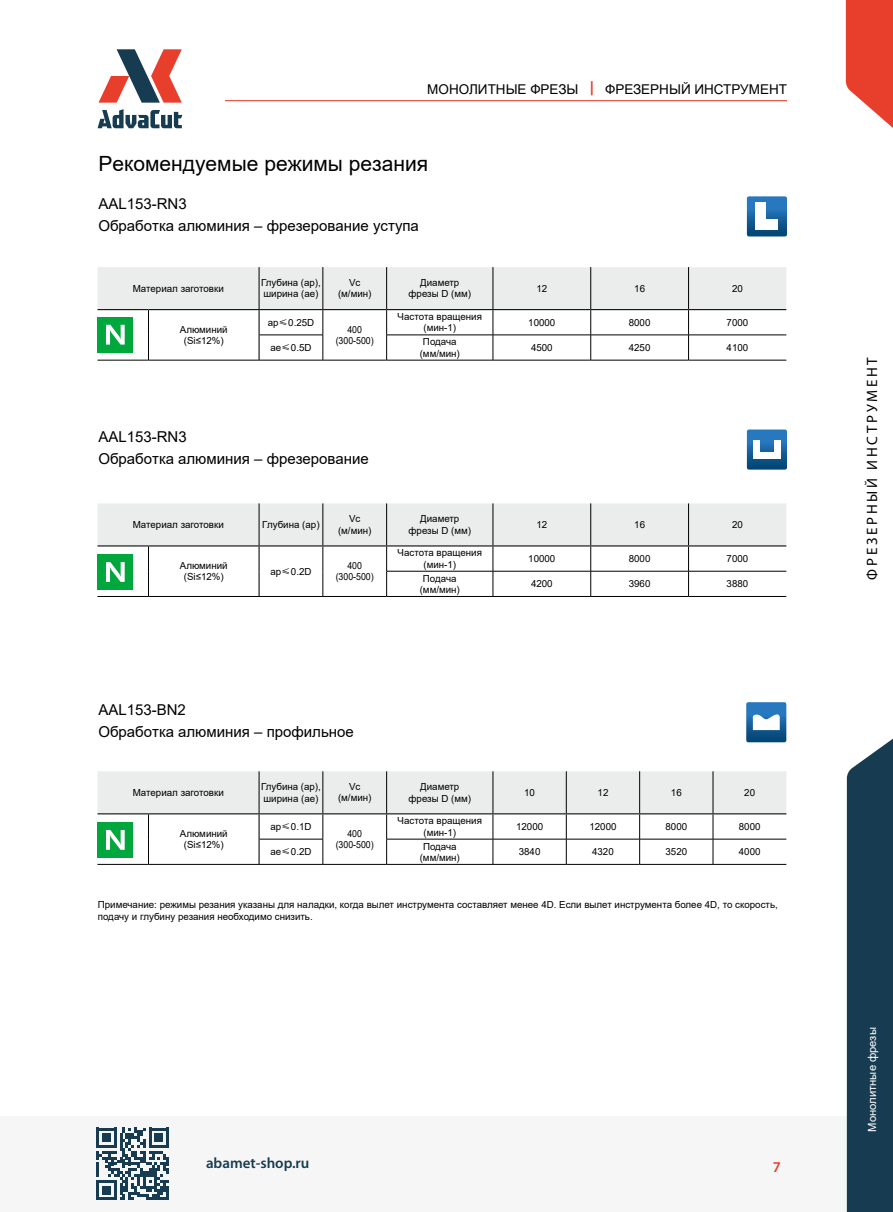
<style>
.page{position:relative;width:893px;height:1212px;background:#fff}
.page>*{position:absolute;margin:0;border:0;box-sizing:border-box;transform-origin:0 0}
.t1{font:21px "Arial";color:#000}
.t2{font:15px/21.9px "Arial";color:#000}
.t3{font:15px "Myriad Pro";letter-spacing:.18em;color:#000}
.t4{font:600 15px "Myriad Pro";color:#173b50}
.t5{font:600 15px "Myriad Pro";color:#e83f2d}
.t6{font:13.5px "Arial";color:#000}
.t7{font:11.25px "Arial";color:#fff}
.t8{font:9.75px/11.2px "Arial";color:#000;text-align:center}
.t9{font:9.75px/11.2px "Arial";color:#000;text-align:center;scale:.9 1}
.s1{font-weight:700;font-size:15px;color:#e83f2d}
.s2{font-family:"Adobe Heiti Std"}
</style>
<div class="page">
<div style="left:0;top:1116px;width:893px;height:96px;background:#f6f6f6"></div>
<div style="left:847px;top:738px;width:46px;height:474px;background:#173b50"></div>
<svg style="left:99px;top:49px;width:83px;height:54px"></svg>
<svg style="left:98px;top:109px;width:84px;height:19px"></svg>
<hr style="left:225px;top:100px;width:562px;height:1px;background:#e83f2d">
<svg style="left:846px;top:0;width:47px;height:128px"></svg>
<svg style="left:96px;top:1127px;width:73px;height:73px"></svg>
<hr style="left:493px;top:360px;width:98px;height:1px;background:#000">
<hr style="left:591px;top:360px;width:98px;height:1px;background:#000">
<hr style="left:688px;top:360px;width:98px;height:1px;background:#000">
<hr style="left:259px;top:360px;width:64px;height:1px;background:#000">
<hr style="left:323px;top:360px;width:64px;height:1px;background:#000">
<hr style="left:97px;top:360px;width:51px;height:1px;background:#000">
<hr style="left:148px;top:360px;width:111px;height:1px;background:#000">
<hr style="left:387px;top:360px;width:106px;height:1px;background:#000">
<hr style="left:493px;top:596px;width:98px;height:1px;background:#000">
<hr style="left:591px;top:596px;width:98px;height:1px;background:#000">
<hr style="left:688px;top:596px;width:98px;height:1px;background:#000">
<hr style="left:259px;top:596px;width:64px;height:1px;background:#000">
<hr style="left:323px;top:596px;width:64px;height:1px;background:#000">
<hr style="left:97px;top:596px;width:51px;height:1px;background:#000">
<hr style="left:148px;top:596px;width:111px;height:1px;background:#000">
<hr style="left:387px;top:596px;width:106px;height:1px;background:#000">
<hr style="left:493px;top:864px;width:73px;height:1px;background:#000">
<hr style="left:566px;top:864px;width:74px;height:1px;background:#000">
<hr style="left:640px;top:864px;width:73px;height:1px;background:#000">
<hr style="left:713px;top:864px;width:73px;height:1px;background:#000">
<hr style="left:259px;top:864px;width:64px;height:1px;background:#000">
<hr style="left:323px;top:864px;width:64px;height:1px;background:#000">
<hr style="left:97px;top:864px;width:51px;height:1px;background:#000">
<hr style="left:148px;top:864px;width:111px;height:1px;background:#000">
<hr style="left:387px;top:864px;width:106px;height:1px;background:#000">
<svg style="left:97px;top:267px;width:689px;height:93px"></svg>
<svg style="left:97px;top:503px;width:689px;height:93px"></svg>
<svg style="left:97px;top:771px;width:689px;height:93px"></svg>
<svg style="left:747px;top:196px;width:40px;height:40px"></svg>
<div style="left:755px;top:203px;width:10px;height:27px;background:#fff"></div>
<div style="left:755px;top:220px;width:23px;height:10px;background:#fff"></div>
<svg style="left:747px;top:429px;width:40px;height:41px"></svg>
<div style="left:753px;top:440px;width:7px;height:19px;background:#fff"></div>
<div style="left:774px;top:440px;width:7px;height:19px;background:#fff"></div>
<div style="left:757px;top:452px;width:21px;height:7px;background:#fff"></div>
<svg style="left:746px;top:702px;width:40px;height:40px"></svg>
<h3 class="t6" style="left:427px;top:80px;width:361px">МОНОЛИТНЫЕ ФРЕЗЫ <span class="s1">|</span> ФРЕЗЕРНЫЙ ИНСТРУМЕНТ</h3>
<h1 class="t1" style="left:99px;top:149px;width:331px">Рекомендуемые режимы резания</h1>
<h2 class="t2" style="left:98px;top:193px;width:322px">AAL153-RN3<br>Обработка алюминия – фрезерование уступа</h2>
<p class="t8" style="left:133px;top:283px;width:93px">Материал заготовки</p>
<p class="t8" style="left:261px;top:277px;width:61px;text-align:left">Глубина (ap), ширина (ae)</p>
<p class="t8" style="left:338px;top:277px;width:35px">Vc (м/мин)</p>
<p class="t8" style="left:409px;top:276px;width:64px;line-height:11.7px">Диаметр фрезы D (мм)</p>
<p class="t8" style="left:536px;top:283px;width:12px">12</p>
<p class="t8" style="left:634px;top:283px;width:12px">16</p>
<p class="t8" style="left:732px;top:283px;width:12px">20</p>
<p class="t8" style="left:180px;top:324px;width:49px">Алюминий (Si≤12%)</p>
<p class="t8" style="left:398px;top:311px;width:86px">Частота вращения (мин-1)</p>
<p class="t8" style="left:528px;top:317px;width:29px">10000</p>
<p class="t8" style="left:629px;top:317px;width:23px">8000</p>
<p class="t8" style="left:727px;top:317px;width:23px">7000</p>
<p class="t8" style="left:268px;top:317px;width:48px">ap<span class="s2">≤</span>0.25D</p>
<p class="t9" style="left:336px;top:324px;width:44px">400 (300-500)</p>
<p class="t8" style="left:270px;top:342px;width:43px">ae<span class="s2">≤</span>0.5D</p>
<p class="t8" style="left:420px;top:336px;width:42px">Подача (мм/мин)</p>
<p class="t8" style="left:531px;top:342px;width:23px">4500</p>
<p class="t8" style="left:629px;top:342px;width:23px">4250</p>
<p class="t8" style="left:727px;top:342px;width:23px">4100</p>
<h2 class="t2" style="left:98px;top:426px;width:272px">AAL153-RN3<br>Обработка алюминия – фрезерование</h2>
<p class="t8" style="left:133px;top:519px;width:93px">Материал заготовки</p>
<p class="t8" style="left:262px;top:519px;width:59px">Глубина (ap)</p>
<p class="t8" style="left:338px;top:513px;width:35px">Vc (м/мин)</p>
<p class="t8" style="left:409px;top:513px;width:64px;line-height:11.7px">Диаметр фрезы D (мм)</p>
<p class="t8" style="left:536px;top:519px;width:12px">12</p>
<p class="t8" style="left:634px;top:519px;width:12px">16</p>
<p class="t8" style="left:732px;top:519px;width:12px">20</p>
<p class="t8" style="left:180px;top:560px;width:49px">Алюминий (Si≤12%)</p>
<p class="t8" style="left:270px;top:566px;width:43px">ap<span class="s2">≤</span>0.2D</p>
<p class="t9" style="left:336px;top:560px;width:44px">400 (300-500)</p>
<p class="t8" style="left:398px;top:547px;width:86px">Частота вращения (мин-1)</p>
<p class="t8" style="left:528px;top:553px;width:29px">10000</p>
<p class="t8" style="left:629px;top:553px;width:23px">8000</p>
<p class="t8" style="left:727px;top:553px;width:23px">7000</p>
<p class="t8" style="left:420px;top:573px;width:42px">Подача (мм/мин)</p>
<p class="t8" style="left:531px;top:578px;width:23px">4200</p>
<p class="t8" style="left:629px;top:578px;width:23px">3960</p>
<p class="t8" style="left:727px;top:578px;width:23px">3880</p>
<h2 class="t2" style="left:98px;top:699px;width:257px">AAL153-BN2<br>Обработка алюминия – профильное</h2>
<p class="t8" style="left:133px;top:787px;width:93px">Материал заготовки</p>
<p class="t8" style="left:261px;top:781px;width:61px;text-align:left">Глубина (ap), ширина (ae)</p>
<p class="t8" style="left:338px;top:781px;width:35px">Vc (м/мин)</p>
<p class="t8" style="left:409px;top:781px;width:64px;line-height:11.7px">Диаметр фрезы D (мм)</p>
<p class="t8" style="left:524px;top:787px;width:12px">10</p>
<p class="t8" style="left:598px;top:787px;width:12px">12</p>
<p class="t8" style="left:671px;top:787px;width:12px">16</p>
<p class="t8" style="left:744px;top:787px;width:12px">20</p>
<p class="t8" style="left:180px;top:828px;width:49px">Алюминий (Si≤12%)</p>
<p class="t8" style="left:398px;top:815px;width:86px">Частота вращения (мин-1)</p>
<p class="t8" style="left:516px;top:821px;width:29px">12000</p>
<p class="t8" style="left:589px;top:821px;width:29px">12000</p>
<p class="t8" style="left:665px;top:821px;width:23px">8000</p>
<p class="t8" style="left:739px;top:821px;width:23px">8000</p>
<p class="t8" style="left:270px;top:821px;width:43px">ap<span class="s2">≤</span>0.1D</p>
<p class="t9" style="left:336px;top:828px;width:44px">400 (300-500)</p>
<p class="t8" style="left:270px;top:846px;width:43px">ae<span class="s2">≤</span>0.2D</p>
<p class="t8" style="left:420px;top:840px;width:42px">Подача (мм/мин)</p>
<p class="t8" style="left:519px;top:846px;width:23px">3840</p>
<p class="t8" style="left:592px;top:846px;width:23px">4320</p>
<p class="t8" style="left:665px;top:846px;width:23px">3520</p>
<p class="t8" style="left:739px;top:846px;width:23px">4000</p>
<p class="t8" style="left:98px;top:899px;width:681px;line-height:12px;text-align:left">Примечание: режимы резания указаны для наладки, когда вылет инструмента составляет менее 4D. Если вылет инструмента более 4D, то скорость, подачу и глубину резания необходимо снизить.</p>
<h2 class="t4" style="left:206px;top:1153px;width:105px">abamet-shop.ru</h2>
<h2 class="t5" style="left:773px;top:1158px;width:10px">7</h2>
<h2 class="t3" style="left:863px;top:580px;width:224px;rotate:-90deg">ФРЕЗЕРНЫЙ ИНСТРУМЕНТ</h2>
<p class="t7" style="left:865px;top:1132px;width:106px;rotate:-90deg">Монолитные фрезы</p>
</div>
